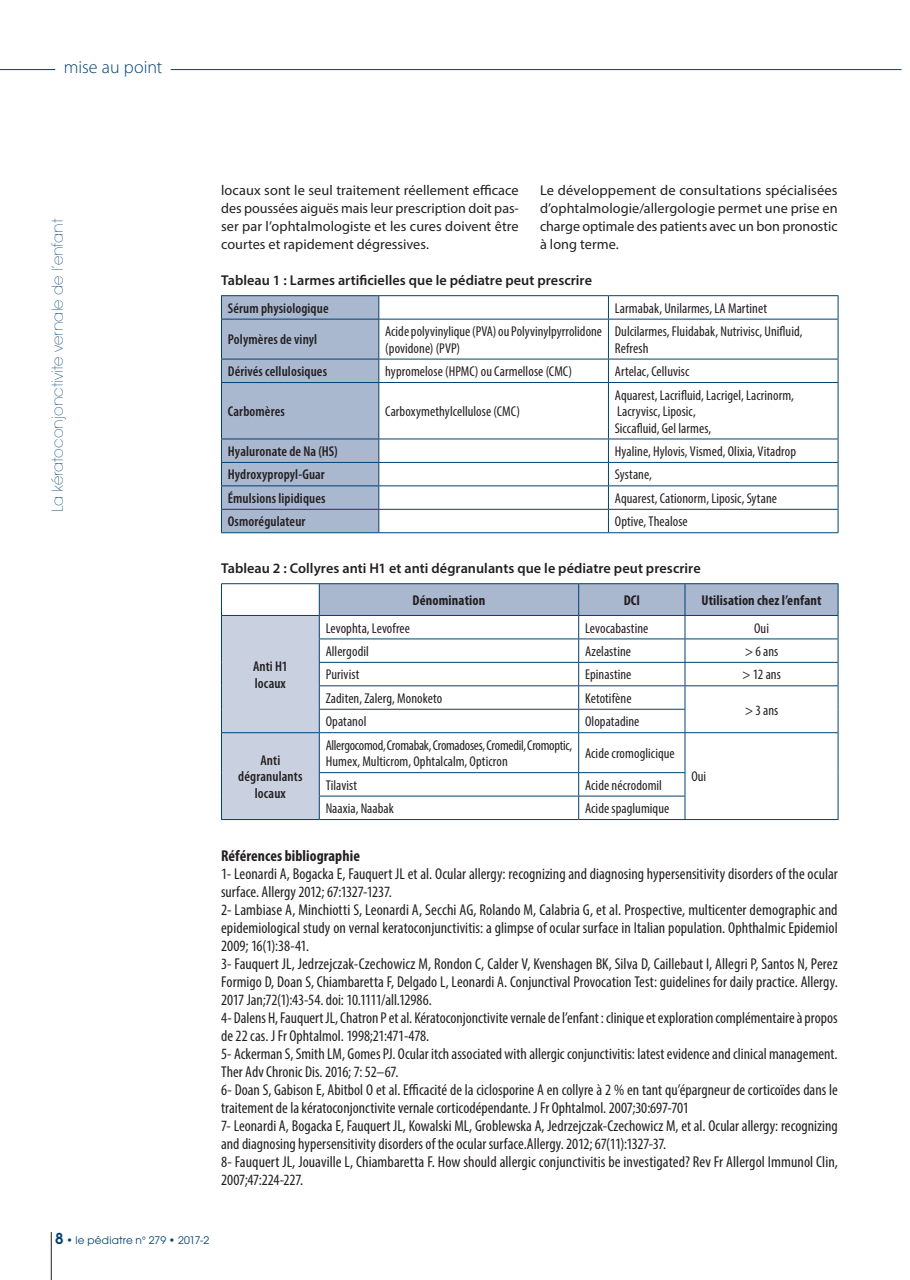
<style>
.page{position:relative;width:910px;height:1280px;background:#fff}
.page>*{position:absolute;margin:0;border:0;box-sizing:border-box;transform-origin:0 0}
.t1{font:300 18px "Myriad Pro";letter-spacing:-.005em;color:#004270}
.t2{font:condensed 15.75px/18px "Myriad Pro";color:#231f20}
.t3{font:700 condensed 15.75px "Myriad Pro";letter-spacing:.005em;color:#231f20}
.t4{font:200 15px "Avant Garde";letter-spacing:.005em;color:#004270}
.t5{font:condensed 14.25px/16.5px "Myriad Pro";letter-spacing:.005em;color:#231f20}
.t6{font:14.25px/18px "Myriad Pro";color:#231f20;text-align:justify}
.t7{font:600 condensed 14.25px/16.5px "Myriad Pro";letter-spacing:.01em;color:#231f20}
.t8{font:600 14.25px "Myriad Pro";letter-spacing:.005em;color:#231f20}
.t9{font:condensed 14.25px/16.5px "Myriad Pro";letter-spacing:-.015em;color:#231f20}
.t10{font:700 condensed 14.25px "Myriad Pro";letter-spacing:.01em;color:#231f20}
.t11{font:10.5px "Avant Garde";letter-spacing:.02em;color:#004270}
.s1{font-weight:600;font-size:15px}
</style>
<div class="page">
<hr style="left:0;top:69px;width:901px;height:1px;background:#004270">
<div style="left:55px;top:60px;width:116px;height:18px;background:#fff"></div>
<hr style="left:51px;top:1232px;width:1px;height:48px;background:#231f20">
<hr style="left:221px;top:295px;width:158px;height:1px;background:#004270">
<hr style="left:379px;top:295px;width:229px;height:1px;background:#004270">
<hr style="left:608px;top:295px;width:230px;height:1px;background:#004270">
<svg style="left:608px;top:296px;width:1px;height:23px"></svg>
<svg style="left:838px;top:296px;width:1px;height:23px"></svg>
<hr style="left:379px;top:319px;width:229px;height:1px;background:#004270">
<hr style="left:608px;top:319px;width:230px;height:1px;background:#004270">
<hr style="left:608px;top:319px;width:1px;height:40px;background:#004270">
<hr style="left:838px;top:319px;width:1px;height:40px;background:#004270">
<hr style="left:379px;top:359px;width:229px;height:1px;background:#004270">
<hr style="left:608px;top:359px;width:230px;height:1px;background:#004270">
<svg style="left:608px;top:359px;width:1px;height:23px"></svg>
<svg style="left:838px;top:359px;width:1px;height:23px"></svg>
<hr style="left:379px;top:382px;width:229px;height:1px;background:#004270">
<hr style="left:608px;top:382px;width:230px;height:1px;background:#004270">
<hr style="left:608px;top:383px;width:1px;height:56px;background:#004270">
<hr style="left:838px;top:383px;width:1px;height:56px;background:#004270">
<hr style="left:379px;top:439px;width:229px;height:1px;background:#004270">
<hr style="left:608px;top:439px;width:230px;height:1px;background:#004270">
<hr style="left:379px;top:462px;width:229px;height:1px;background:#004270">
<hr style="left:608px;top:462px;width:230px;height:1px;background:#004270">
<hr style="left:379px;top:485px;width:229px;height:1px;background:#004270">
<hr style="left:608px;top:485px;width:230px;height:1px;background:#004270">
<hr style="left:379px;top:509px;width:229px;height:1px;background:#004270">
<svg style="left:221px;top:296px;width:158px;height:236px;background:#a2b2cb"></svg>
<hr style="left:608px;top:509px;width:230px;height:1px;background:#004270">
<svg style="left:608px;top:439px;width:1px;height:93px"></svg>
<svg style="left:838px;top:439px;width:1px;height:93px"></svg>
<hr style="left:221px;top:532px;width:158px;height:1px;background:#004270">
<hr style="left:379px;top:532px;width:229px;height:1px;background:#004270">
<hr style="left:608px;top:532px;width:230px;height:1px;background:#004270">
<hr style="left:221px;top:583px;width:98px;height:1px;background:#004270">
<hr style="left:221px;top:819px;width:98px;height:1px;background:#004270">
<hr style="left:319px;top:583px;width:260px;height:1px;background:#004270">
<hr style="left:579px;top:583px;width:106px;height:1px;background:#004270">
<hr style="left:685px;top:583px;width:153px;height:1px;background:#004270">
<hr style="left:685px;top:819px;width:153px;height:1px;background:#004270">
<svg style="left:221px;top:584px;width:618px;height:235px"></svg>
<hr style="left:319px;top:819px;width:260px;height:1px;background:#004270">
<hr style="left:579px;top:819px;width:106px;height:1px;background:#004270">
<p class="t1" style="left:64px;top:56px;width:100px">mise au point</p>
<p class="t4" style="left:48px;top:512px;width:295px;rotate:-90deg">La kératoconjonctivite vernale de l’enfant</p>
<p class="t6" style="left:221px;top:181px;width:299px">locaux sont le seul traitement réellement efficace des poussées aiguës mais leur prescription doit pas&shy;ser par l’ophtalmologiste et les cures doivent être courtes et rapidement dégressives.</p>
<p class="t6" style="left:540px;top:181px;width:299px">Le développement de consultations spécialisées d’ophtalmologie/allergologie permet une prise en charge optimale des patients avec un bon pronostic à long terme.</p>
<p class="t8" style="left:221px;top:271px;width:372px">Tableau 1 : Larmes artificielles que le pédiatre peut prescrire</p>
<p class="t7" style="left:228px;top:299px;width:102px">Sérum physiologique</p>
<p class="t5" style="left:615px;top:300px;width:154px">Larmabak, Unilarmes, LA Martinet</p>
<p class="t7" style="left:228px;top:331px;width:91px">Polymères de vinyl</p>
<p class="t5" style="left:385px;top:323px;width:218px">Acide polyvinylique (PVA) ou Polyvinylpyrrolidone (povidone) (PVP)</p>
<p class="t5" style="left:615px;top:323px;width:189px">Dulcilarmes, Fluidabak, Nutrivisc, Unifluid,<br>Refresh</p>
<p class="t7" style="left:228px;top:363px;width:101px">Dérivés cellulosiques</p>
<p class="t5" style="left:385px;top:363px;width:188px">hypromelose (HPMC) ou Carmellose (CMC)</p>
<p class="t5" style="left:615px;top:363px;width:76px">Artelac, Celluvisc</p>
<p class="t7" style="left:228px;top:403px;width:59px">Carbomères</p>
<p class="t5" style="left:385px;top:403px;width:136px">Carboxymethylcellulose (CMC)</p>
<p class="t5" style="left:615px;top:386px;width:181px">Aquarest, Lacrifluid, Lacrigel, Lacrinorm,<br>Lacryvisc, Liposic,<br>Siccafluid, Gel larmes,</p>
<p class="t7" style="left:228px;top:443px;width:112px">Hyaluronate de Na (HS)</p>
<p class="t5" style="left:615px;top:443px;width:183px">Hyaline, Hylovis, Vismed, Olixia, Vitadrop</p>
<p class="t7" style="left:228px;top:466px;width:98px">Hydroxypropyl-Guar</p>
<p class="t5" style="left:615px;top:466px;width:39px">Systane,</p>
<p class="t7" style="left:228px;top:490px;width:99px">Émulsions lipidiques</p>
<p class="t5" style="left:615px;top:490px;width:164px">Aquarest, Cationorm, Liposic, Sytane</p>
<p class="t7" style="left:228px;top:513px;width:79px">Osmorégulateur</p>
<p class="t5" style="left:615px;top:513px;width:74px">Optive, Thealose</p>
<p class="t8" style="left:221px;top:559px;width:481px">Tableau 2 : Collyres anti H1 et anti dégranulants que le pédiatre peut prescrire</p>
<p class="t10" style="left:413px;top:591px;width:74px">Dénomination</p>
<p class="t10" style="left:624px;top:591px;width:18px">DCI</p>
<p class="t10" style="left:701px;top:591px;width:121px">Utilisation chez l’enfant</p>
<p class="t7" style="left:253px;top:658px;width:36px">Anti H1 locaux</p>
<p class="t5" style="left:326px;top:619px;width:86px">Levophta, Levofree</p>
<p class="t5" style="left:585px;top:619px;width:65px">Levocabastine</p>
<p class="t5" style="left:754px;top:619px;width:16px">Oui</p>
<p class="t5" style="left:326px;top:643px;width:45px">Allergodil</p>
<p class="t5" style="left:585px;top:643px;width:48px">Azelastine</p>
<p class="t5" style="left:745px;top:643px;width:35px">&gt; 6 ans</p>
<p class="t5" style="left:326px;top:666px;width:35px">Purivist</p>
<p class="t5" style="left:585px;top:666px;width:48px">Epinastine</p>
<p class="t5" style="left:742px;top:666px;width:40px">&gt; 12 ans</p>
<p class="t5" style="left:326px;top:690px;width:118px">Zaditen, Zalerg, Monoketo</p>
<p class="t5" style="left:585px;top:690px;width:48px">Ketotifène</p>
<p class="t5" style="left:745px;top:701px;width:35px">&gt; 3 ans</p>
<p class="t5" style="left:326px;top:713px;width:42px">Opatanol</p>
<p class="t5" style="left:585px;top:713px;width:56px">Olopatadine</p>
<p class="t9" style="left:326px;top:737px;width:248px">Allergocomod, Cromabak, Cromadoses, Cromedil, Cromoptic,<br>Humex, Multicrom, Ophtalcalm, Opticron</p>
<p class="t5" style="left:585px;top:745px;width:91px">Acide cromoglicique</p>
<p class="t7" style="left:238px;top:752px;width:66px;text-align:center">Anti dégranulants locaux</p>
<p class="t5" style="left:691px;top:768px;width:16px">Oui</p>
<p class="t5" style="left:326px;top:776px;width:33px">Tilavist</p>
<p class="t5" style="left:585px;top:776px;width:78px">Acide nécrodomil</p>
<p class="t5" style="left:326px;top:800px;width:70px">Naaxia, Naabak</p>
<p class="t5" style="left:585px;top:800px;width:86px">Acide spaglumique</p>
<p class="t3" style="left:221px;top:846px;width:140px">Références bibliographie</p>
<p class="t2" style="left:221px;top:865px;width:618px">1- Leonardi A, Bogacka E, Fauquert JL et al. Ocular allergy: recognizing and diagnosing hypersensitivity disorders of the ocular surface. Allergy 2012; 67:1327-1237.<br>2- Lambiase A, Minchiotti S, Leonardi A, Secchi AG, Rolando M, Calabria G, et al. Prospective, multicenter demographic and epidemiological study on vernal keratoconjunctivitis: a glimpse of ocular surface in Italian population. Ophthalmic Epidemiol 2009; 16(1):38-41.<br>3- Fauquert JL, Jedrzejczak-Czechowicz M, Rondon C, Calder V, Kvenshagen BK, Silva D, Caillebaut I, Allegri P, Santos N, Perez Formigo D, Doan S, Chiambaretta F, Delgado L, Leonardi A. Conjunctival Provocation Test: guidelines for daily practice. Allergy.<br>2017 Jan;72(1):43-54. doi: 10.1111/all.12986.<br>4- Dalens H, Fauquert JL, Chatron P et al. Kératoconjonctivite vernale de l’enfant : clinique et exploration complémentaire à propos de 22 cas. J Fr Ophtalmol. 1998;21:471-478.<br>5- Ackerman S, Smith LM, Gomes PJ. Ocular itch associated with allergic conjunctivitis: latest evidence and clinical management.<br>Ther Adv Chronic Dis. 2016; 7: 52–67.<br>6- Doan S, Gabison E, Abitbol O et al. Efficacité de la ciclosporine A en collyre à 2 % en tant qu’épargneur de corticoïdes dans le traitement de la kératoconjonctivite vernale corticodépendante. J Fr Ophtalmol. 2007;30:697-701<br>7- Leonardi A, Bogacka E, Fauquert JL, Kowalski ML, Groblewska A, Jedrzejczak-Czechowicz M, et al. Ocular allergy: recognizing and diagnosing hypersensitivity disorders of the ocular surface.Allergy. 2012; 67(11):1327-37.<br>8- Fauquert JL, Jouaville L, Chiambaretta F. How should allergic conjunctivitis be investigated? Rev Fr Allergol Immunol Clin, 2007;47:224-227.</p>
<p class="t11" style="left:55px;top:1234px;width:156px"><span class="s1">8</span> • le pédiatre n° 279 • 2017-2</p>
</div>
